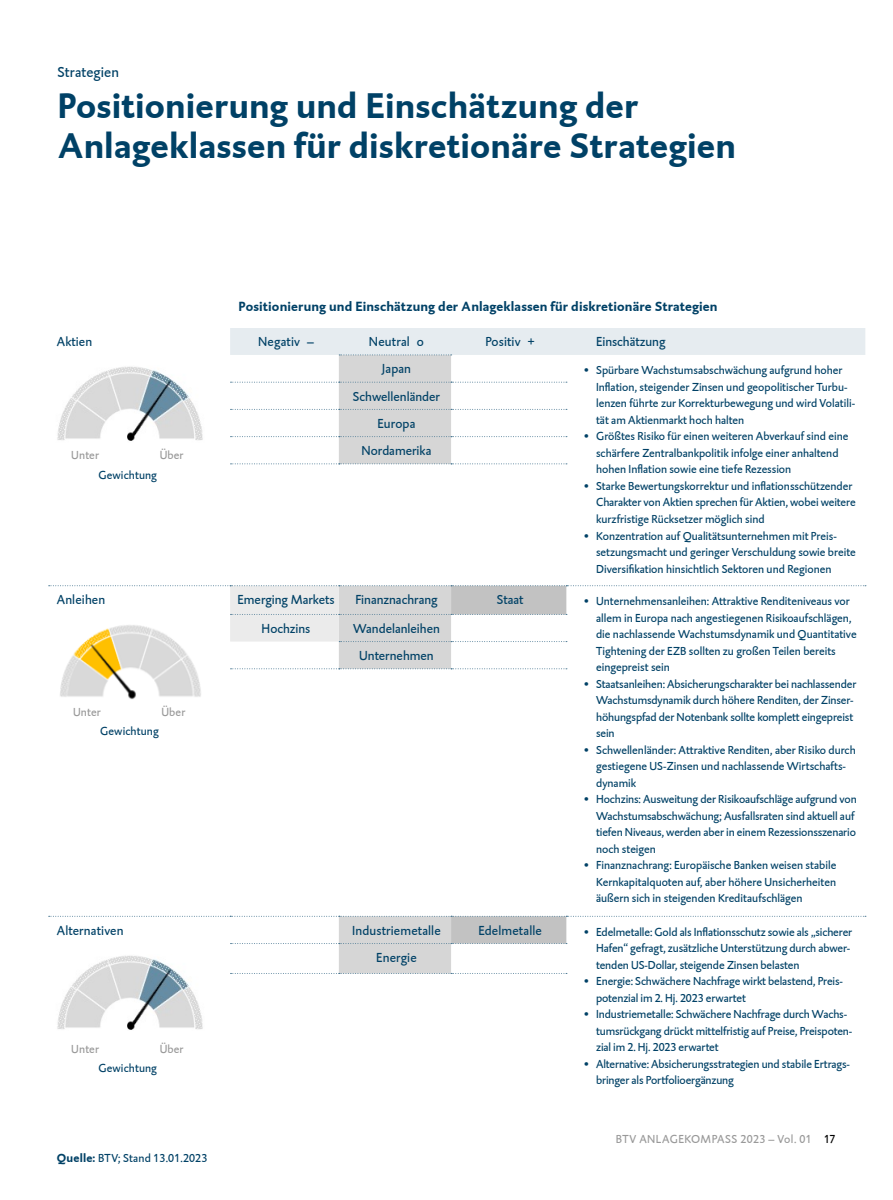
<style>
.page{position:relative;width:893px;height:1200px;background:#fff}
.page>*{position:absolute;margin:0;border:0;box-sizing:border-box;transform-origin:0 0}
.t1{font:700 36px/40.5px "DTL Caspari T";letter-spacing:.005em;color:#004166}
.t2{font:15px "DTL Caspari T";letter-spacing:.01em;color:#004166}
.t3{font:13.5px/27.2px "DTL Caspari T";letter-spacing:.005em;color:#004166;text-align:center}
.t4{font:700 13.5px "DTL Caspari T";letter-spacing:.01em;color:#004166}
.t5{font:12px/16.5px "DTL Caspari T";letter-spacing:-.005em;color:#004166}
.t6{font:12px "DTL Caspari T";letter-spacing:.015em;color:#999}
.s1{font-weight:700}
.s2{color:#000}
</style>
<div class="page">
<svg style="left:339px;top:355px;width:112px;height:617px;fill:#d6d6d6"></svg>
<div style="left:230px;top:328px;width:635px;height:27px;background:#e6ecf0"></div>
<svg style="left:339px;top:972px;width:113px;height:1px"></svg>
<svg style="left:231px;top:409px;width:336px;height:1px"></svg>
<svg style="left:231px;top:436px;width:336px;height:1px"></svg>
<svg style="left:231px;top:463px;width:336px;height:1px"></svg>
<svg style="left:231px;top:381px;width:336px;height:1px"></svg>
<svg style="left:49px;top:585px;width:817px;height:358px"></svg>
<img style="left:57px;top:619px;width:145px;height:84px">
<img style="left:57px;top:366px;width:146px;height:75px">
<img style="left:57px;top:955px;width:146px;height:75px">
<p class="t2" style="left:57px;top:63px;width:63px">Strategien</p>
<h1 class="t1" style="left:57px;top:84px;width:680px">Positionierung und Einschätzung der<br>Anlageklassen für diskretionäre Strategien</h1>
<p class="t4" style="left:239px;top:297px;width:480px">Positionierung und Einschätzung der Anlageklassen für diskretionäre Strategien</p>
<p class="t3" style="left:57px;top:328px;width:37px">Aktien</p>
<p class="t3" style="left:258px;top:328px;width:57px">Negativ –</p>
<p class="t3" style="left:369px;top:328px;width:56px">Neutral o</p>
<p class="t3" style="left:485px;top:328px;width:51px">Positiv +</p>
<p class="t3" style="left:596px;top:328px;width:71px">Einschätzung</p>
<p class="t3" style="left:382px;top:355px;width:31px">Japan</p>
<p class="t5" style="left:596px;top:362px;width:261px;text-indent:-13px">• Spürbare Wachstumsabschwächung aufgrund hoher Inflation, steigender Zinsen und geopolitischer Turbu&shy;lenzen führte zur Korrekturbewegung und wird Volatili&shy;tät am Aktienmarkt hoch halten</p>
<p class="t5" style="left:596px;top:428px;width:254px;text-indent:-13px">• Größtes Risiko für einen weiteren Abverkauf sind eine schärfere Zentralbankpolitik infolge einer anhaltend hohen Inflation sowie eine tiefe Rezession</p>
<p class="t5" style="left:596px;top:477px;width:261px;text-indent:-13px">• Starke Bewertungskorrektur und inflationsschützender<br>Charakter von Aktien sprechen für Aktien, wobei weitere kurzfristige Rücksetzer möglich sind</p>
<p class="t5" style="left:596px;top:527px;width:261px;text-indent:-13px">• Konzentration auf Qualitätsunternehmen mit Preis&shy;setzungsmacht und geringer Verschuldung sowie breite<br>Diversifikation hinsichtlich Sektoren und Regionen</p>
<p class="t3" style="left:353px;top:382px;width:89px">Schwellenländer<br>Europa<br>Nordamerika</p>
<p class="t6" style="left:71px;top:447px;width:29px">Unter</p>
<p class="t6" style="left:160px;top:447px;width:25px">Über</p>
<p class="t5" style="left:99px;top:466px;width:60px">Gewichtung</p>
<p class="t3" style="left:57px;top:585px;width:50px">Anleihen</p>
<p class="t3" style="left:237px;top:585px;width:99px">Emerging Markets</p>
<p class="t3" style="left:355px;top:585px;width:84px">Finanznachrang</p>
<p class="t3" style="left:497px;top:585px;width:28px">Staat</p>
<p class="t5" style="left:596px;top:592px;width:262px;text-indent:-13px">• Unternehmensanleihen: Attraktive Renditeniveaus vor allem in Europa nach angestiegenen Risikoaufschlägen, die nachlassende Wachstumsdynamik und Quantitative Tightening der EZB sollten zu großen Teilen bereits eingepreist sein</p>
<p class="t5" style="left:596px;top:675px;width:262px;text-indent:-13px">• Staatsanleihen: Absicherungscharakter bei nachlassender Wachstumsdynamik durch höhere Renditen, der Zinser&shy;höhungspfad der Notenbank sollte komplett eingepreist sein</p>
<p class="t5" style="left:596px;top:741px;width:261px;text-indent:-13px">• Schwellenländer: Attraktive Renditen, aber Risiko durch gestiegene US-Zinsen und nachlassende Wirtschafts&shy;dynamik</p>
<p class="t5" style="left:596px;top:790px;width:262px;text-indent:-13px">• Hochzins: Ausweitung der Risikoaufschläge aufgrund von Wachstumsabschwächung; Ausfallsraten sind aktuell auf tiefen Niveaus, werden aber in einem Rezessionsszenario noch steigen</p>
<p class="t5" style="left:596px;top:856px;width:242px;text-align:justify;text-indent:-13px">• Finanznachrang: Europäische Banken weisen stabile Kernkapitalquoten auf, aber höhere Unsicherheiten äußern sich in steigenden Kreditaufschlägen</p>
<p class="t3" style="left:262px;top:614px;width:50px">Hochzins</p>
<p class="t3" style="left:353px;top:614px;width:88px">Wandelanleihen<br>Unternehmen</p>
<p class="t6" style="left:73px;top:704px;width:29px">Unter</p>
<p class="t6" style="left:161px;top:704px;width:25px">Über</p>
<p class="t5" style="left:100px;top:723px;width:60px">Gewichtung</p>
<p class="t3" style="left:57px;top:916px;width:68px">Alternativen</p>
<p class="t3" style="left:352px;top:916px;width:90px">Industriemetalle</p>
<p class="t3" style="left:478px;top:916px;width:65px">Edelmetalle</p>
<p class="t5" style="left:596px;top:923px;width:258px;text-indent:-13px">• Edelmetalle: Gold als Inflationsschutz sowie als „sicherer<br>Hafen“ gefragt, zusätzliche Unterstützung durch abwer&shy;tenden US-Dollar, steigende Zinsen belasten</p>
<p class="t5" style="left:596px;top:972px;width:248px;text-indent:-13px">• Energie: Schwächere Nachfrage wirkt belastend, Preis&shy;potenzial im 2. Hj. 2023 erwartet</p>
<p class="t5" style="left:596px;top:1005px;width:258px;text-indent:-13px">• Industriemetalle: Schwächere Nachfrage durch Wachs&shy;tumsrückgang drückt mittelfristig auf Preise, Preispoten&shy;zial im 2. Hj. 2023 erwartet</p>
<p class="t5" style="left:596px;top:1055px;width:255px;text-indent:-13px">• Alternative: Absicherungsstrategien und stabile Ertrags&shy;bringer als Portfolioergänzung</p>
<p class="t3" style="left:376px;top:943px;width:42px">Energie</p>
<p class="t6" style="left:71px;top:1040px;width:29px">Unter</p>
<p class="t6" style="left:160px;top:1040px;width:25px">Über</p>
<p class="t5" style="left:99px;top:1059px;width:60px">Gewichtung</p>
<p class="t5" style="left:57px;top:1149px;width:152px"><span class="s1">Quelle:</span> BTV; Stand 13.01.2023</p>
<p class="t6" style="left:616px;top:1130px;width:221px">BTV ANLAGEKOMPASS 2023 – Vol. 01 <span class="s2">17</span></p>
</div>
